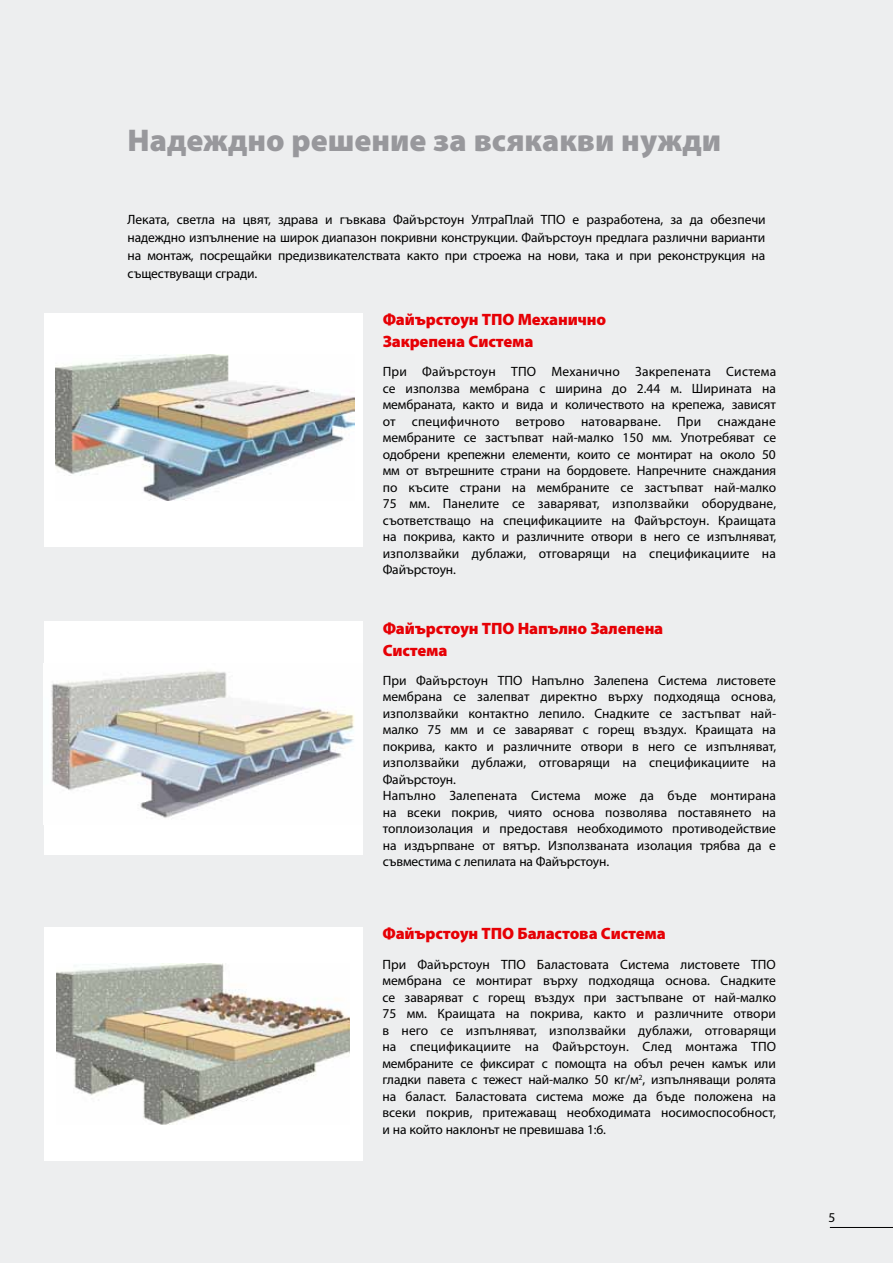
<style>
.page{position:relative;width:893px;height:1263px;background:#edeeef}
.page>*{position:absolute;margin:0;border:0;box-sizing:border-box;transform-origin:0 0}
.t1{font:900 31.5px "Myriad Pro";color:#98989c}
.t2{font:900 16.5px/21.8px "Myriad Pro";letter-spacing:-.01em;color:#e60005}
.t3{font:13.5px/16.5px "Myriad Pro";letter-spacing:.005em;color:#000;text-align:justify}
</style>
<div class="page">
<div style="left:44px;top:313px;width:319px;height:234px;background:#fff"></div>
<img style="left:56px;top:355px;width:299px;height:145px">
<div style="left:44px;top:621px;width:319px;height:234px;background:#fff"></div>
<img style="left:51px;top:670px;width:304px;height:148px">
<div style="left:44px;top:927px;width:319px;height:234px;background:#fff"></div>
<img style="left:57px;top:964px;width:292px;height:160px">
<hr style="left:830px;top:1227px;width:63px;height:1px;background:#000">
<h1 class="t1" style="left:128px;top:123px;width:595px">Надеждно решение за всякакви нужди</h1>
<p class="t3" style="left:128px;top:211px;width:640px;line-height:18px">Леката, светла на цвят, здрава и гъвкава Файърстоун УлтраПлай ТПО е разработена, за да обезпечи надеждно изпълнение на широк диапазон покривни конструкции. Файърстоун предлага различни варианти на монтаж, посрещайки предизвикателствата както при строежа на нови, така и при реконструкция на съществуващи сгради.</p>
<p class="t2" style="left:383px;top:309px;width:225px">Файърстоун ТПО Механично<br>Закрепена Система</p>
<p class="t3" style="left:383px;top:364px;width:395px">При Файърстоун ТПО Механично Закрепената Система се използва мембрана с ширина до 2.44 м. Ширината на мембраната, както и вида и количеството на крепежа, зависят от специфичното ветрово натоварване. При снаждане мембраните се застъпват най-малко 150 мм. Употребяват се одобрени крепежни елементи, които се монтират на около 50 мм от вътрешните страни на бордовете. Напречните снаждания по късите страни на мембраните се застъпват най-малко 75 мм. Панелите се заваряват, използвайки оборудване, съответстващо на спецификациите на Файърстоун. Краищата на покрива, както и различните отвори в него се изпълняват, използвайки дублажи, отговарящи на спецификациите на Файърстоун.</p>
<p class="t2" style="left:383px;top:617px;width:282px">Файърстоун ТПО Напълно Залепена<br>Система</p>
<p class="t3" style="left:383px;top:672px;width:395px;text-align:left">При Файърстоун ТПО Напълно Залепена Система листовете мембрана се залепват директно върху подходяща основа, използвайки контактно лепило. Снадките се застъпват най&shy;малко 75 мм и се заваряват с горещ въздух. Краищата на покрива, както и различните отвори в него се изпълняват, използвайки дублажи, отговарящи на спецификациите на Файърстоун.<br>Напълно Залепената Система може да бъде монтирана на всеки покрив, чиято основа позволява поставянето на топлоизолация и предоставя необходимото противодействие на издърпване от вятър. Използваната изолация трябва да е съвместима с лепилата на Файърстоун.</p>
<p class="t2" style="left:382px;top:923px;width:285px">Файърстоун ТПО Баластова Система</p>
<p class="t3" style="left:382px;top:956px;width:395px">При Файърстоун ТПО Баластовата Система листовете ТПО мембрана се монтират върху подходяща основа. Снадките се заваряват с горещ въздух при застъпване от най-малко 75 мм. Краищата на покрива, както и различните отвори в него се изпълняват, използвайки дублажи, отговарящи на спецификациите на Файърстоун. След монтажа ТПО мембраните се фиксират с помощта на объл речен камък или гладки павета с тежест най-малко 50 кг/м<sup>2</sup>, изпълняващи ролята на баласт. Баластовата система може да бъде положена на всеки покрив, притежаващ необходимата носимоспособност, и на който наклонът не превишава 1:6.</p>
<p class="t3" style="left:828px;top:1209px;width:8px">5</p>
</div>
